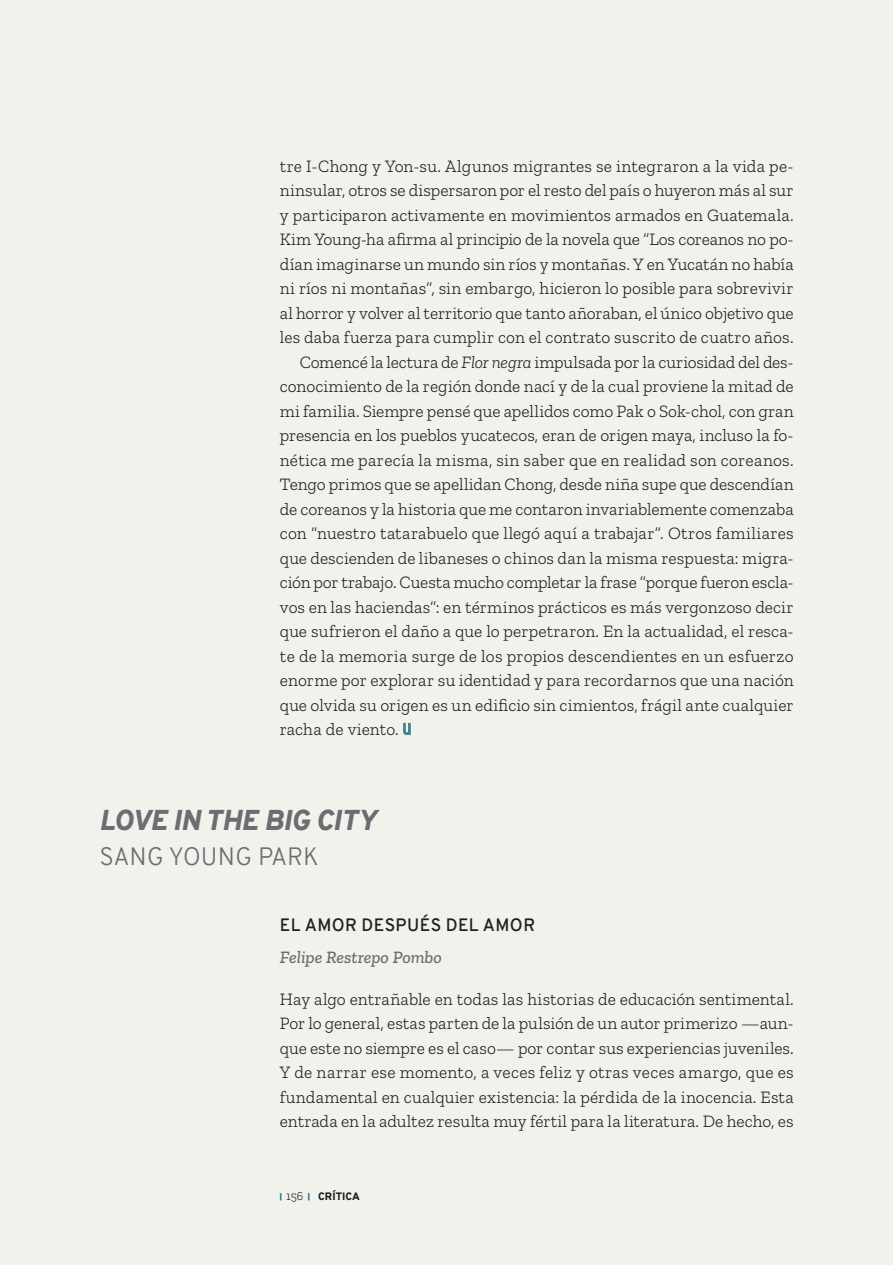
<style>
.page{position:relative;width:893px;height:1265px;background:#f2f2ed}
.page>*{position:absolute;margin:0;border:0;box-sizing:border-box;transform-origin:0 0}
.Reseña_título_genera{font:italic 900 28px "Overpass";letter-spacing:.01em;color:#6c6d70}
.Reseña_subtítulo_gen{font:300 24.5px "Overpass";color:#6c6d70}
.Cuerpo_del_texto{font:300 17.5px/24.5px "Zilla Slab";letter-spacing:.005em;color:#231f20;text-align:justify}
.Reseña_subtítulo{font:600 17.5px "Overpass";letter-spacing:.02em;color:#231f20}
.Reseña_autor{font:italic 500 17.5px "Zilla Slab";color:#6c6d70}
.t1{font:900 10.5px "Overpass";letter-spacing:.01em;color:#231f20}
.s1{font-style:italic}
.s2{font-family:"Zilla Slab";font-weight:300;font-size:12.25px}
</style>
<div class="page">
<svg style="left:280px;top:1193px;width:2px;height:7px"></svg>
<svg style="left:308px;top:1193px;width:2px;height:7px"></svg>
<svg style="left:403px;top:723px;width:8px;height:12px"></svg>
<p class="Cuerpo_del_texto" style="left:280px;top:154px;width:515px">tre I-Chong y Yon-su. Algunos migrantes se integraron a la vida pe&shy;ninsular, otros se dispersaron por el resto del país o huyeron más al sur y participaron activamente en movimientos armados en Guatemala.<br>Kim Young-ha afirma al principio de la novela que “Los coreanos no po&shy;dían imaginarse un mundo sin ríos y montañas. Y en Yucatán no había ni ríos ni montañas”, sin embargo, hicieron lo posible para sobrevivir al horror y volver al territorio que tanto añoraban, el único objetivo que les daba fuerza para cumplir con el contrato suscrito de cuatro años.</p>
<p class="Cuerpo_del_texto" style="left:280px;top:350px;width:515px;text-indent:20px">Comencé la lectura de <span class="s1">Flor negra</span> impulsada por la curiosidad del des&shy;conocimiento de la región donde nací y de la cual proviene la mitad de mi familia. Siempre pensé que apellidos como Pak o Sok-chol, con gran presencia en los pueblos yucatecos, eran de origen maya, incluso la fo&shy;nética me parecía la misma, sin saber que en realidad son coreanos.<br>Tengo primos que se apellidan Chong, desde niña supe que descendían de coreanos y la historia que me contaron invariablemente comenzaba con “nuestro tatarabuelo que llegó aquí a trabajar”. Otros familiares que descienden de libaneses o chinos dan la misma respuesta: migra&shy;ción por trabajo. Cuesta mucho completar la frase “porque fueron escla&shy;vos en las haciendas”: en términos prácticos es más vergonzoso decir que sufrieron el daño a que lo perpetraron. En la actualidad, el resca&shy;te de la memoria surge de los propios descendientes en un esfuerzo enorme por explorar su identidad y para recordarnos que una nación que olvida su origen es un edificio sin cimientos, frágil ante cualquier racha de viento.</p>
<p class="Reseña_título_genera" style="left:99px;top:800px;width:279px">LOVE IN THE BIG CITY</p>
<p class="Reseña_subtítulo_gen" style="left:99px;top:838px;width:221px">SANG YOUNG PARK</p>
<p class="Reseña_subtítulo" style="left:280px;top:912px;width:257px">EL AMOR DESPUÉS DEL AMOR</p>
<p class="Reseña_autor" style="left:280px;top:947px;width:164px">Felipe Restrepo Pombo</p>
<p class="Cuerpo_del_texto" style="left:280px;top:987px;width:515px">Hay algo entrañable en todas las historias de educación sentimental.<br>Por lo general, estas parten de la pulsión de un autor primerizo —aun&shy;que este no siempre es el caso— por contar sus experiencias juveniles.<br>Y de narrar ese momento, a veces feliz y otras veces amargo, que es fundamental en cualquier existencia: la pérdida de la inocencia. Esta entrada en la adultez resulta muy fértil para la literatura. De hecho, es</p>
<p class="t1" style="left:286px;top:1189px;width:75px"><span class="s2">156</span> CRÍTICA</p>
</div>
